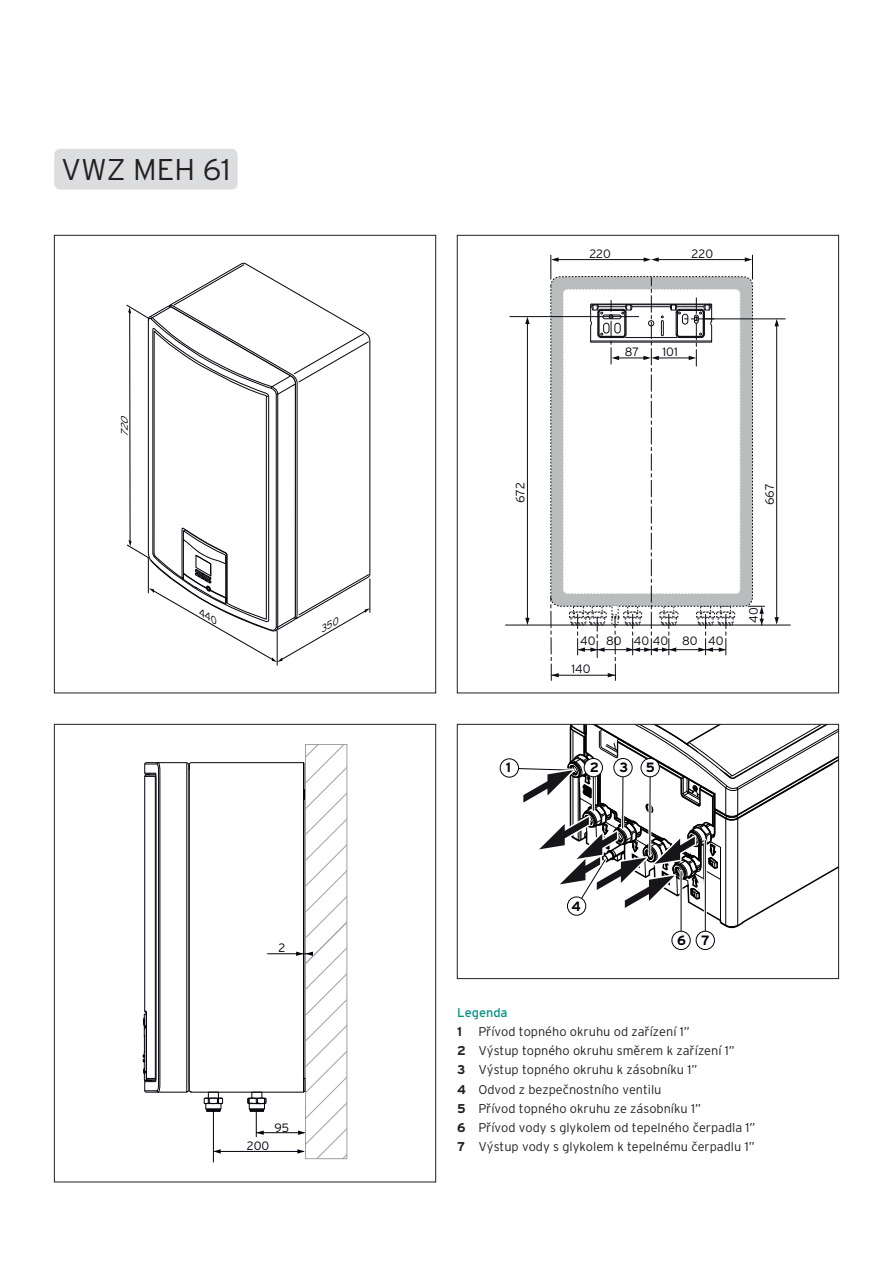
<style>
.page{position:relative;width:893px;height:1263px;background:#fff}
.page>*{position:absolute;margin:0;border:0;box-sizing:border-box;transform-origin:0 0}
.t1{font:300 30px "Interstate CE";color:#231f20}
.t2{font:700 13.5px "Interstate CE";color:#02020a}
.t3{font:300 12.75px/19.2px "Interstate CE";color:#231f20}
.t4{font:12.75px "Interstate CE";color:#009385}
.t5{font:700 12.75px "Interstate CE";color:#231f20}
.t6{font:300 12.15px "Interstate CE";color:#0d0b14}
.t7{font:300 12.15px "Interstate CE";color:#02020a}
.t8{font:italic 300 9.45px "Interstate CE";color:#02020a;scale:1.15 1}
.s1{font-weight:700}
</style>
<div class="page">
<div style="left:54px;top:149px;width:184px;height:41px;background:#dcdddf;border-radius:6px"></div>
<hr style="left:277px;top:631px;width:1px;height:34px;background:#02020a">
<hr style="left:370px;top:579px;width:1px;height:33px;background:#02020a">
<svg style="left:735px;top:276px;width:18px;height:331px"></svg>
<svg style="left:745px;top:255px;width:8px;height:24px"></svg>
<hr style="left:658px;top:259px;width:91px;height:1px;background:#0d0b14">
<hr style="left:510px;top:316px;width:129px;height:1px;background:#0d0b14">
<hr style="left:706px;top:319px;width:79px;height:1px;background:#0d0b14">
<hr style="left:505px;top:625px;width:285px;height:1px;background:#0d0b14">
<svg style="left:748px;top:606px;width:16px;height:19px"></svg>
<svg style="left:774px;top:319px;width:5px;height:7px"></svg>
<svg style="left:774px;top:617px;width:5px;height:8px"></svg>
<hr style="left:776px;top:322px;width:1px;height:298px;background:#0d0b14">
<svg style="left:525px;top:317px;width:5px;height:7px"></svg>
<svg style="left:525px;top:618px;width:5px;height:7px"></svg>
<hr style="left:527px;top:320px;width:1px;height:302px;background:#0d0b14">
<svg style="left:550px;top:255px;width:185px;height:426px"></svg>
<hr style="left:213px;top:1111px;width:1px;height:51px;background:#02020a">
<svg style="left:143px;top:744px;width:204px;height:415px"></svg>
<div style="left:500px;top:758px;width:19px;height:19px;border:1px solid #02020a;border-radius:50%"></div>
<svg style="left:506px;top:726px;width:331px;height:224px"></svg>
<div style="left:457px;top:724px;width:382px;height:255px;border:1px solid #231f20"></div>
<svg style="left:126px;top:264px;width:244px;height:398px"></svg>
<h1 class="t1" style="left:61px;top:158px;width:171px">VWZ MEH 61</h1>
<p class="t8" style="left:121px;top:437px;width:23px;rotate:-90deg">720</p>
<p class="t7" style="left:279px;top:943px;width:8px">2</p>
<p class="t7" style="left:274px;top:1123px;width:16px">95</p>
<p class="t7" style="left:247px;top:1141px;width:24px">200</p>
<p class="t6" style="left:589px;top:249px;width:23px">220</p>
<p class="t6" style="left:692px;top:249px;width:23px">220</p>
<p class="t6" style="left:625px;top:348px;width:16px">87</p>
<p class="t6" style="left:662px;top:348px;width:17px">101</p>
<p class="t6" style="left:516px;top:503px;width:23px;rotate:-90deg">672</p>
<p class="t6" style="left:765px;top:505px;width:23px;rotate:-90deg">667</p>
<p class="t6" style="left:580px;top:636px;width:17px">40</p>
<p class="t6" style="left:682px;top:636px;width:17px">80</p>
<p class="t6" style="left:606px;top:636px;width:64px">80 40 40</p>
<p class="t6" style="left:708px;top:636px;width:17px">40</p>
<p class="t6" style="left:571px;top:664px;width:21px">140</p>
<p class="t6" style="left:749px;top:622px;width:17px;rotate:-90deg">40</p>
<p class="t2" style="left:506px;top:763px;width:7px">1</p>
<p class="t2" style="left:590px;top:762px;width:11px">2</p>
<p class="t2" style="left:619px;top:762px;width:10px">3</p>
<p class="t2" style="left:646px;top:762px;width:10px">5</p>
<p class="t2" style="left:571px;top:901px;width:11px">4</p>
<p class="t2" style="left:677px;top:935px;width:10px">6</p>
<p class="t2" style="left:701px;top:935px;width:10px">7</p>
<p class="t4" style="left:457px;top:1008px;width:52px">Legenda</p>
<p class="t5" style="left:457px;top:1027px;width:6px">1</p>
<p class="t3" style="left:457px;top:1023px;width:300px;text-indent:21px">Přívod topného okruhu od zařízení 1”<br><span class="s1">2</span> Výstup topného okruhu směrem k zařízení 1”<br><span class="s1">3</span> Výstup topného okruhu k zásobníku 1”<br><span class="s1">4</span> Odvod z bezpečnostního ventilu<br><span class="s1">5</span> Přívod topného okruhu ze zásobníku 1”<br><span class="s1">6</span> Přívod vody s glykolem od tepelného čerpadla 1” <span class="s1">7</span> Výstup vody s glykolem k tepelnému čerpadlu 1”</p>
</div>
